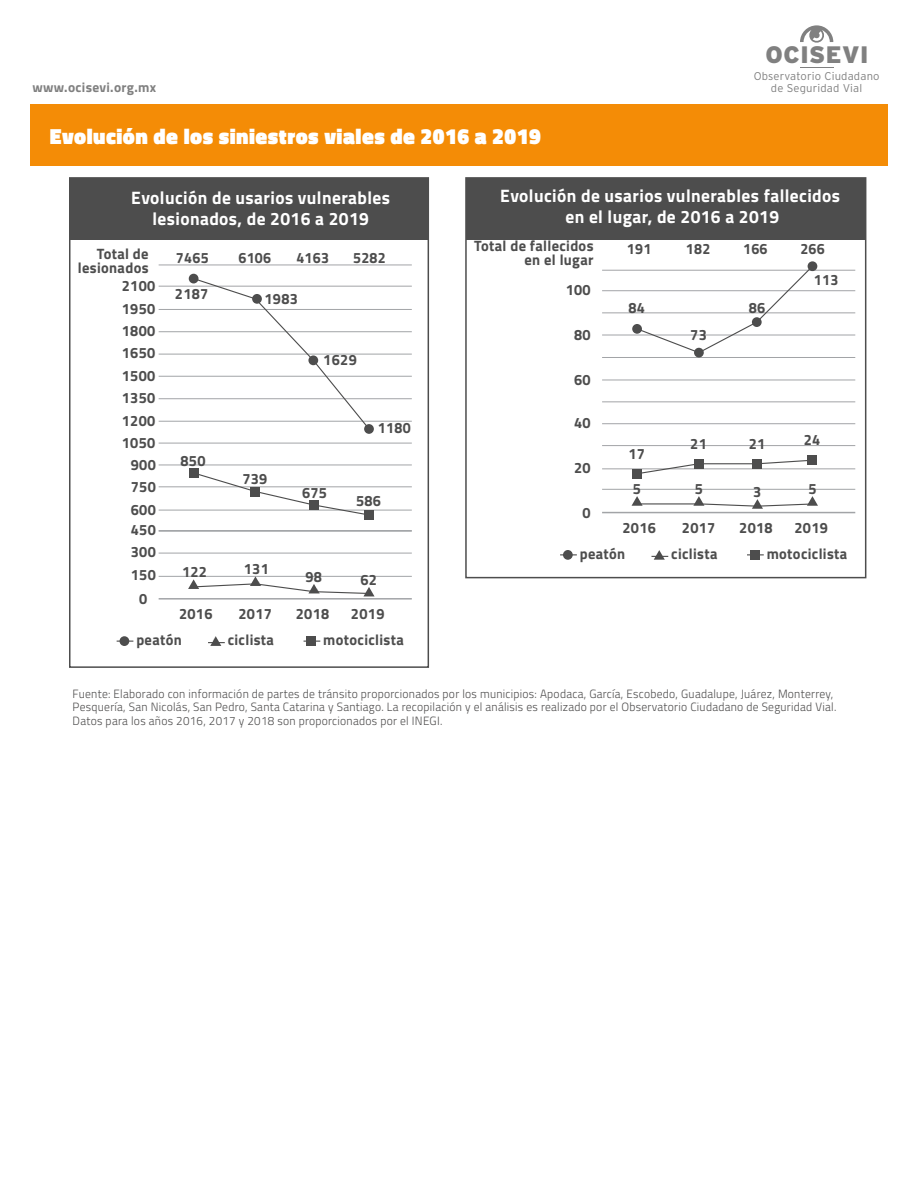
<style>
.page{position:relative;width:918px;height:1188px;background:#fff}
.page>*{position:absolute;margin:0;border:0;box-sizing:border-box;transform-origin:0 0}
.t1{font:900 23.85px "Interstate";letter-spacing:.025em;color:#808080}
.t2{font:900 22.2px "Titillium Web";letter-spacing:.025em;color:#fff}
.t3{font:700 18px/21px "Titillium Web";letter-spacing:.025em;color:#fff;text-align:center}
.t4{font:700 15px/13.5px "Titillium Web";letter-spacing:.025em;color:#4d4d4d;text-align:right}
.t5{font:700 15px "Titillium Web";letter-spacing:.025em;color:#4d4d4d;scale:.95 1}
.t6{font:700 13.5px "Titillium Web";letter-spacing:.025em;color:#808080}
.t7{font:300 12px/13.5px "Titillium Web";letter-spacing:.025em;color:#4e4d4d}
.t8{font:11.25px "Interstate Mono Lgt";letter-spacing:.015em;color:#808080}
</style>
<div class="page">
<div style="left:466px;top:178px;width:400px;height:62px;background:#4d4d4d"></div>
<div style="left:70px;top:178px;width:358px;height:62px;background:#4d4d4d"></div>
<svg style="left:800px;top:25px;width:33px;height:18px"></svg>
<hr style="left:800px;top:67px;width:33px;height:1px;background:#808080">
<div style="left:30px;top:104px;width:858px;height:62px;background:#f48c06"></div>
<hr style="left:602px;top:290px;width:253px;height:1px;background:#a2a4a7">
<hr style="left:602px;top:270px;width:253px;height:1px;background:#a2a4a7">
<hr style="left:602px;top:312px;width:253px;height:1px;background:#a2a4a7">
<hr style="left:602px;top:335px;width:253px;height:1px;background:#a2a4a7">
<hr style="left:602px;top:357px;width:253px;height:1px;background:#a2a4a7">
<hr style="left:602px;top:380px;width:253px;height:1px;background:#a2a4a7">
<hr style="left:602px;top:401px;width:253px;height:1px;background:#a2a4a7">
<hr style="left:602px;top:423px;width:253px;height:1px;background:#a2a4a7">
<hr style="left:602px;top:445px;width:253px;height:1px;background:#a2a4a7">
<hr style="left:602px;top:468px;width:253px;height:1px;background:#a2a4a7">
<hr style="left:602px;top:489px;width:253px;height:1px;background:#a2a4a7">
<hr style="left:602px;top:512px;width:253px;height:1px;background:#a2a4a7">
<div style="left:632px;top:469px;width:10px;height:10px;background:#4d4d4d"></div>
<div style="left:808px;top:455px;width:9px;height:10px;background:#4d4d4d"></div>
<svg style="left:632px;top:324px;width:10px;height:10px"></svg>
<svg style="left:694px;top:348px;width:10px;height:10px"></svg>
<div style="left:808px;top:261px;width:9px;height:10px;background:#4d4d4d;border-radius:50%"></div>
<svg style="left:651px;top:550px;width:17px;height:10px"></svg>
<div style="left:750px;top:550px;width:10px;height:10px;background:#4d4d4d"></div>
<div style="left:563px;top:550px;width:10px;height:10px;background:#4d4d4d;border-radius:50%"></div>
<svg style="left:632px;top:496px;width:186px;height:13px"></svg>
<svg style="left:636px;top:459px;width:178px;height:15px"></svg>
<svg style="left:636px;top:265px;width:178px;height:89px"></svg>
<hr style="left:159px;top:309px;width:253px;height:1px;background:#a2a4a7">
<hr style="left:159px;top:265px;width:253px;height:1px;background:#a2a4a7">
<hr style="left:159px;top:354px;width:253px;height:1px;background:#a2a4a7">
<hr style="left:159px;top:376px;width:253px;height:1px;background:#a2a4a7">
<hr style="left:159px;top:398px;width:253px;height:1px;background:#a2a4a7">
<hr style="left:159px;top:331px;width:253px;height:1px;background:#a2a4a7">
<hr style="left:159px;top:421px;width:253px;height:1px;background:#a2a4a7">
<hr style="left:159px;top:443px;width:253px;height:1px;background:#a2a4a7">
<hr style="left:159px;top:465px;width:253px;height:1px;background:#a2a4a7">
<hr style="left:159px;top:486px;width:253px;height:1px;background:#a2a4a7">
<hr style="left:159px;top:510px;width:253px;height:1px;background:#a2a4a7">
<hr style="left:159px;top:530px;width:253px;height:1px;background:#a2a4a7">
<hr style="left:159px;top:531px;width:253px;height:1px;background:#a2a4a7">
<hr style="left:159px;top:553px;width:253px;height:1px;background:#a2a4a7">
<hr style="left:159px;top:576px;width:253px;height:1px;background:#a2a4a7">
<hr style="left:159px;top:598px;width:253px;height:2px;background:#a2a4a7">
<hr style="left:159px;top:286px;width:253px;height:1px;background:#a2a4a7">
<div style="left:189px;top:468px;width:10px;height:10px;background:#4d4d4d"></div>
<div style="left:364px;top:510px;width:10px;height:10px;background:#4d4d4d"></div>
<div style="left:189px;top:274px;width:10px;height:9px;background:#4d4d4d;border-radius:50%"></div>
<div style="left:364px;top:424px;width:10px;height:10px;background:#4d4d4d;border-radius:50%"></div>
<svg style="left:208px;top:636px;width:17px;height:10px"></svg>
<div style="left:306px;top:636px;width:10px;height:10px;background:#4d4d4d"></div>
<div style="left:120px;top:636px;width:9px;height:10px;background:#4d4d4d;border-radius:50%"></div>
<svg style="left:192px;top:474px;width:178px;height:41px"></svg>
<svg style="left:192px;top:277px;width:179px;height:154px"></svg>
<svg style="left:188px;top:576px;width:187px;height:20px"></svg>
<div style="left:69px;top:177px;width:360px;height:491px;border:2px solid #4d4d4d"></div>
<div style="left:465px;top:177px;width:401px;height:401px;border:2px solid #4d4d4d"></div>
<h1 class="t1" style="left:766px;top:41px;width:105px">OCISEVI</h1>
<p class="t8" style="left:754px;top:69px;width:127px">Observatorio Ciudadano</p>
<p class="t6" style="left:32px;top:76px;width:125px">www.ocisevi.org.mx</p>
<p class="t8" style="left:771px;top:82px;width:93px">de Seguridad Vial</p>
<h2 class="t2" style="left:50px;top:120px;width:493px">Evolución de los siniestros viales de 2016 a 2019</h2>
<h3 class="t3" style="left:131px;top:186px;width:260px">Evolución de usarios vulnerables lesionados, de 2016 a 2019</h3>
<p class="t4" style="left:78px;top:247px;width:72px">Total de lesionados</p>
<p class="t4" style="left:122px;top:278px;width:35px">2100</p>
<p class="t4" style="left:122px;top:301px;width:35px">1950</p>
<p class="t4" style="left:122px;top:324px;width:35px">1800</p>
<p class="t4" style="left:122px;top:346px;width:35px">1650</p>
<p class="t4" style="left:122px;top:368px;width:35px">1500</p>
<p class="t4" style="left:122px;top:390px;width:35px">1350</p>
<p class="t4" style="left:122px;top:413px;width:35px">1200</p>
<p class="t4" style="left:122px;top:435px;width:35px">1050</p>
<p class="t4" style="left:131px;top:457px;width:27px">900</p>
<p class="t4" style="left:131px;top:479px;width:27px">750</p>
<p class="t4" style="left:131px;top:502px;width:27px">600</p>
<p class="t4" style="left:131px;top:523px;width:27px">450</p>
<p class="t4" style="left:131px;top:544px;width:27px">300</p>
<p class="t4" style="left:131px;top:568px;width:27px">150</p>
<p class="t4" style="left:139px;top:591px;width:10px">0</p>
<p class="t5" style="left:176px;top:246px;width:36px">7465</p>
<p class="t5" style="left:238px;top:246px;width:36px">6106</p>
<p class="t5" style="left:296px;top:246px;width:36px">4163</p>
<p class="t5" style="left:353px;top:246px;width:36px">5282</p>
<p class="t4" style="left:175px;top:286px;width:35px">2187</p>
<p class="t4" style="left:181px;top:453px;width:27px">850</p>
<p class="t4" style="left:182px;top:565px;width:27px">122</p>
<p class="t4" style="left:264px;top:291px;width:35px">1983</p>
<p class="t4" style="left:242px;top:471px;width:27px">739</p>
<p class="t4" style="left:323px;top:352px;width:35px">1629</p>
<p class="t5" style="left:378px;top:416px;width:36px">1180</p>
<p class="t4" style="left:244px;top:562px;width:27px">131</p>
<p class="t4" style="left:302px;top:485px;width:27px">675</p>
<p class="t4" style="left:356px;top:494px;width:27px">586</p>
<p class="t4" style="left:305px;top:569px;width:18px">98</p>
<p class="t4" style="left:360px;top:572px;width:18px">62</p>
<p class="t4" style="left:179px;top:606px;width:35px">2016</p>
<p class="t4" style="left:238px;top:606px;width:35px">2017</p>
<p class="t4" style="left:296px;top:606px;width:35px">2018</p>
<p class="t4" style="left:351px;top:606px;width:35px">2019</p>
<p class="t4" style="left:136px;top:632px;width:47px">peatón</p>
<p class="t4" style="left:228px;top:632px;width:48px">ciclista</p>
<p class="t4" style="left:323px;top:632px;width:82px">motociclista</p>
<h3 class="t3" style="left:500px;top:185px;width:341px">Evolución de usarios vulnerables fallecidos en el lugar, de 2016 a 2019</h3>
<p class="t4" style="left:474px;top:238px;width:121px">Total de fallecidos en el lugar</p>
<p class="t4" style="left:566px;top:282px;width:27px">100</p>
<p class="t4" style="left:574px;top:327px;width:18px">80</p>
<p class="t4" style="left:574px;top:372px;width:18px">60</p>
<p class="t4" style="left:574px;top:416px;width:18px">40</p>
<p class="t4" style="left:574px;top:460px;width:18px">20</p>
<p class="t4" style="left:583px;top:505px;width:10px">0</p>
<p class="t5" style="left:627px;top:238px;width:27px">191</p>
<p class="t5" style="left:686px;top:238px;width:27px">182</p>
<p class="t5" style="left:743px;top:238px;width:27px">166</p>
<p class="t5" style="left:800px;top:238px;width:27px">266</p>
<p class="t4" style="left:628px;top:300px;width:18px">84</p>
<p class="t4" style="left:628px;top:446px;width:18px">17</p>
<p class="t4" style="left:633px;top:481px;width:10px">5</p>
<p class="t4" style="left:690px;top:327px;width:18px">73</p>
<p class="t4" style="left:749px;top:300px;width:18px">86</p>
<p class="t5" style="left:814px;top:268px;width:27px">113</p>
<p class="t4" style="left:690px;top:436px;width:18px">21</p>
<p class="t4" style="left:749px;top:436px;width:18px">21</p>
<p class="t4" style="left:804px;top:432px;width:18px">24</p>
<p class="t4" style="left:695px;top:481px;width:10px">5</p>
<p class="t4" style="left:753px;top:484px;width:10px">3</p>
<p class="t4" style="left:808px;top:481px;width:10px">5</p>
<p class="t4" style="left:622px;top:520px;width:35px">2016</p>
<p class="t4" style="left:682px;top:520px;width:35px">2017</p>
<p class="t4" style="left:739px;top:520px;width:35px">2018</p>
<p class="t4" style="left:794px;top:520px;width:35px">2019</p>
<p class="t4" style="left:580px;top:546px;width:47px">peatón</p>
<p class="t4" style="left:671px;top:546px;width:48px">ciclista</p>
<p class="t4" style="left:767px;top:546px;width:82px">motociclista</p>
<p class="t7" style="left:73px;top:686px;width:765px">Fuente: Elaborado con información de partes de tránsito proporcionados por los municipios: Apodaca, García, Escobedo, Guadalupe, Juárez, Monterrey,<br>Pesquería, San Nicolás, San Pedro, Santa Catarina y Santiago. La recopilación y el análisis es realizado por el Observatorio Ciudadano de Seguridad Vial.<br>Datos para los años 2016, 2017 y 2018 son proporcionados por el INEGI.</p>
</div>
